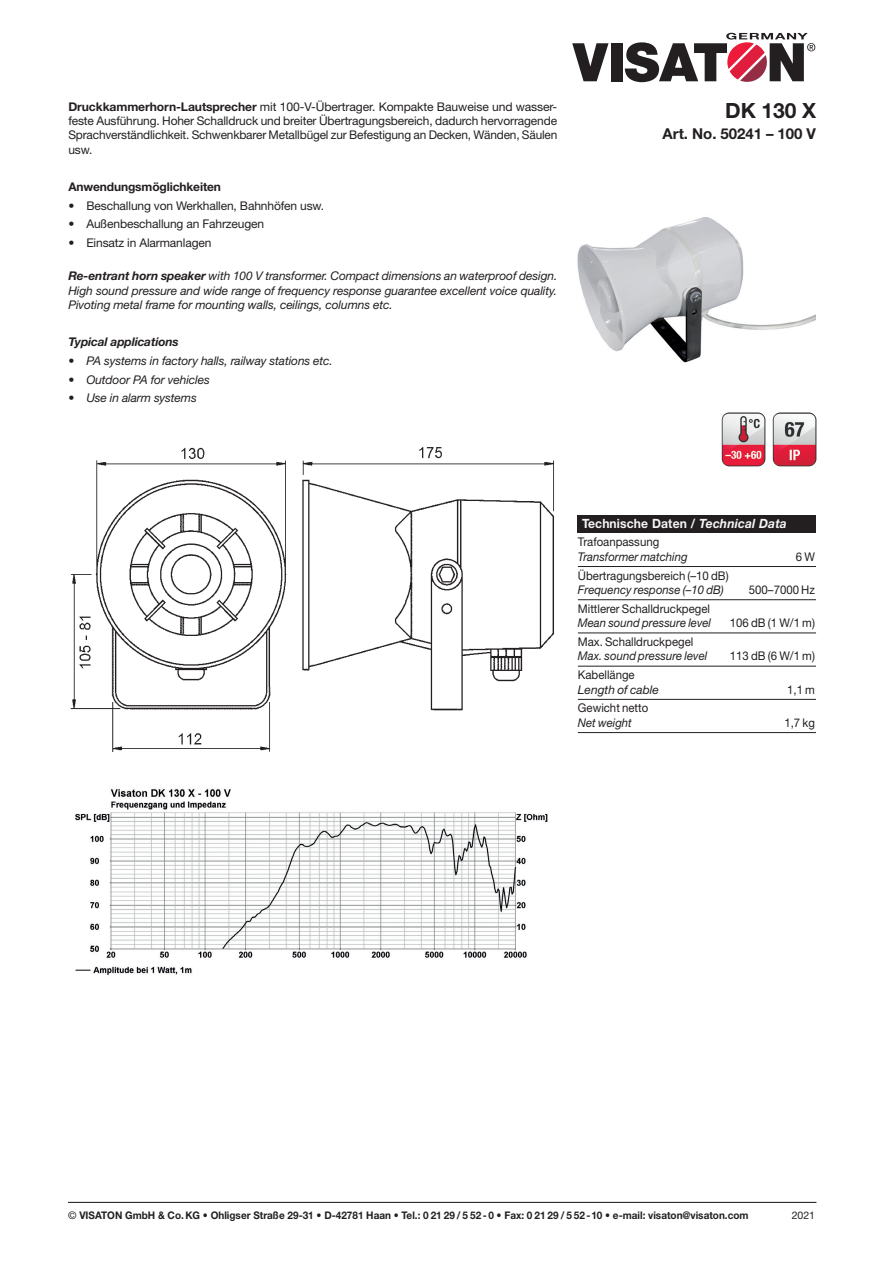
<style>
.page{position:relative;width:893px;height:1263px;background:#fff}
.page>*{position:absolute;margin:0;border:0;box-sizing:border-box;transform-origin:0 0}
.t1{font:700 21px "Helvetica Neue LT Std";color:#231f20}
.t2{font:700 15px "Helvetica Neue LT Std";color:#231f20}
.t3{font:700 12.75px "Helvetica Neue LT Std";letter-spacing:.01em;color:#f6f6f7;scale:.95 1}
.t4{font:12px/14.4px "Helvetica Neue LT Std";letter-spacing:-.01em;color:#231f20;text-align:justify}
.t5{font:italic 12px/14.4px "Helvetica Neue LT Std";letter-spacing:-.01em;color:#231f20;text-align:justify}
.t6{font:12px "Helvetica Neue LT Std";letter-spacing:-.01em;color:#231f20;scale:.95 1}
.t7{font:italic 12px "Helvetica Neue LT Std";letter-spacing:-.01em;color:#231f20;scale:.95 1}
.t8{font:700 12px "Helvetica Neue LT Std";letter-spacing:-.01em;color:#231f20}
.t9{font:italic 700 12px "Helvetica Neue LT Std";letter-spacing:-.01em;color:#231f20}
.t10{font:700 10.5px "Helvetica Neue LT Std";color:#231f20;scale:.95 1}
.t11{font:10.5px "Helvetica Neue LT Std";color:#231f20}
.s1{font-weight:700}
.s2{font-style:italic}
.s3{font-weight:400}
</style>
<div class="page">
<svg style="left:572px;top:43px;width:36px;height:38px"></svg>
<div style="left:611px;top:43px;width:11px;height:38px;background:#231f20"></div>
<svg style="left:625px;top:33px;width:190px;height:50px"></svg>
<hr style="left:68px;top:1202px;width:748px;height:1px;background:#231f20">
<div style="left:578px;top:515px;width:238px;height:17px;background:#231f20"></div>
<hr style="left:578px;top:566px;width:238px;height:1px;background:#231f20">
<hr style="left:578px;top:599px;width:238px;height:1px;background:#231f20">
<hr style="left:578px;top:633px;width:238px;height:1px;background:#231f20">
<hr style="left:578px;top:666px;width:238px;height:1px;background:#231f20">
<hr style="left:578px;top:699px;width:238px;height:1px;background:#231f20">
<hr style="left:578px;top:732px;width:238px;height:1px;background:#231f20">
<img style="left:722px;top:412px;width:6px;height:53px">
<img style="left:773px;top:412px;width:43px;height:54px">
<img style="left:577px;top:217px;width:239px;height:146px">
<img style="left:70px;top:447px;width:484px;height:305px">
<img style="left:75px;top:789px;width:473px;height:186px">
<p class="t4" style="left:68px;top:99px;width:491px"><span class="s1">Druckkammerhorn-Lautsprecher</span> mit 100-V-Übertrager. Kompakte Bauweise und wasser&shy;feste Ausführung. Hoher Schalldruck und breiter Übertragungsbereich, dadurch hervorragende Sprachverständlichkeit. Schwenkbarer Metallbügel zur Befestigung an Decken, Wänden, Säulen usw.</p>
<p class="t8" style="left:68px;top:179px;width:154px">Anwendungsmöglichkeiten</p>
<p class="t4" style="left:68px;top:198px;width:257px"><span class="s2">•</span> Beschallung von Werkhallen, Bahnhöfen usw.</p>
<p class="t4" style="left:68px;top:217px;width:197px"><span class="s2">•</span> Außenbeschallung an Fahrzeugen</p>
<p class="t4" style="left:68px;top:235px;width:145px"><span class="s2">•</span> Einsatz in Alarmanlagen</p>
<p class="t5" style="left:68px;top:268px;width:490px"><span class="s1">Re-entrant horn speaker</span> with 100 V transformer. Compact dimensions an waterproof design.<br>High sound pressure and wide range of frequency response guarantee excellent voice quality.<br>Pivoting metal frame for mounting walls, ceilings, columns etc.</p>
<p class="t9" style="left:68px;top:335px;width:112px">Typical applications</p>
<p class="t5" style="left:68px;top:353px;width:266px">• PA systems in factory halls, railway stations etc.</p>
<p class="t5" style="left:68px;top:372px;width:143px">• Outdoor PA for vehicles</p>
<p class="t5" style="left:68px;top:391px;width:130px">• Use in alarm systems</p>
<h1 class="t1" style="left:725px;top:98px;width:92px">DK 130 X</h1>
<p class="t2" style="left:662px;top:124px;width:155px">Art. No. 50241 – 100 V</p>
<p class="t3" style="left:582px;top:515px;width:217px">Technische Daten / <span class="s2">Technical Data</span></p>
<p class="t6" style="left:578px;top:535px;width:87px">Trafoanpassung</p>
<p class="t7" style="left:578px;top:549px;width:117px">Transformer matching</p>
<p class="t6" style="left:796px;top:549px;width:22px">6 W</p>
<p class="t6" style="left:578px;top:568px;width:160px">Übertragungsbereich (–10 dB)</p>
<p class="t7" style="left:578px;top:582px;width:155px">Frequency response (–10 dB)</p>
<p class="t6" style="left:749px;top:582px;width:71px">500–7000 Hz</p>
<p class="t6" style="left:578px;top:601px;width:141px">Mittlerer Schalldruckpegel</p>
<p class="t7" style="left:578px;top:616px;width:142px">Mean sound pressure level</p>
<p class="t6" style="left:730px;top:616px;width:91px">106 dB (1 W/1 m)</p>
<p class="t6" style="left:578px;top:634px;width:123px">Max. Schalldruckpegel</p>
<p class="t7" style="left:578px;top:649px;width:138px">Max. sound pressure level</p>
<p class="t6" style="left:730px;top:649px;width:91px">113 dB (6 W/1 m)</p>
<p class="t6" style="left:578px;top:668px;width:61px">Kabellänge</p>
<p class="t5" style="left:578px;top:682px;width:83px">Length of cable</p>
<p class="t6" style="left:787px;top:682px;width:31px">1,1 m</p>
<p class="t6" style="left:578px;top:701px;width:76px">Gewicht netto</p>
<p class="t7" style="left:578px;top:715px;width:58px">Net weight</p>
<p class="t6" style="left:784px;top:715px;width:34px">1,7 kg</p>
<p class="t10" style="left:68px;top:1209px;width:718px"><span class="s3">©</span> VISATON GmbH &amp; Co. KG • Ohligser Straße 29-31 • D-42781 Haan • Tel.: 0 21 29 / 5 52- 0 • Fax: 0 21 29 / 5 52 -10 • e-mail: visaton@visaton.com</p>
<p class="t11" style="left:792px;top:1209px;width:25px">2021</p>
</div>
